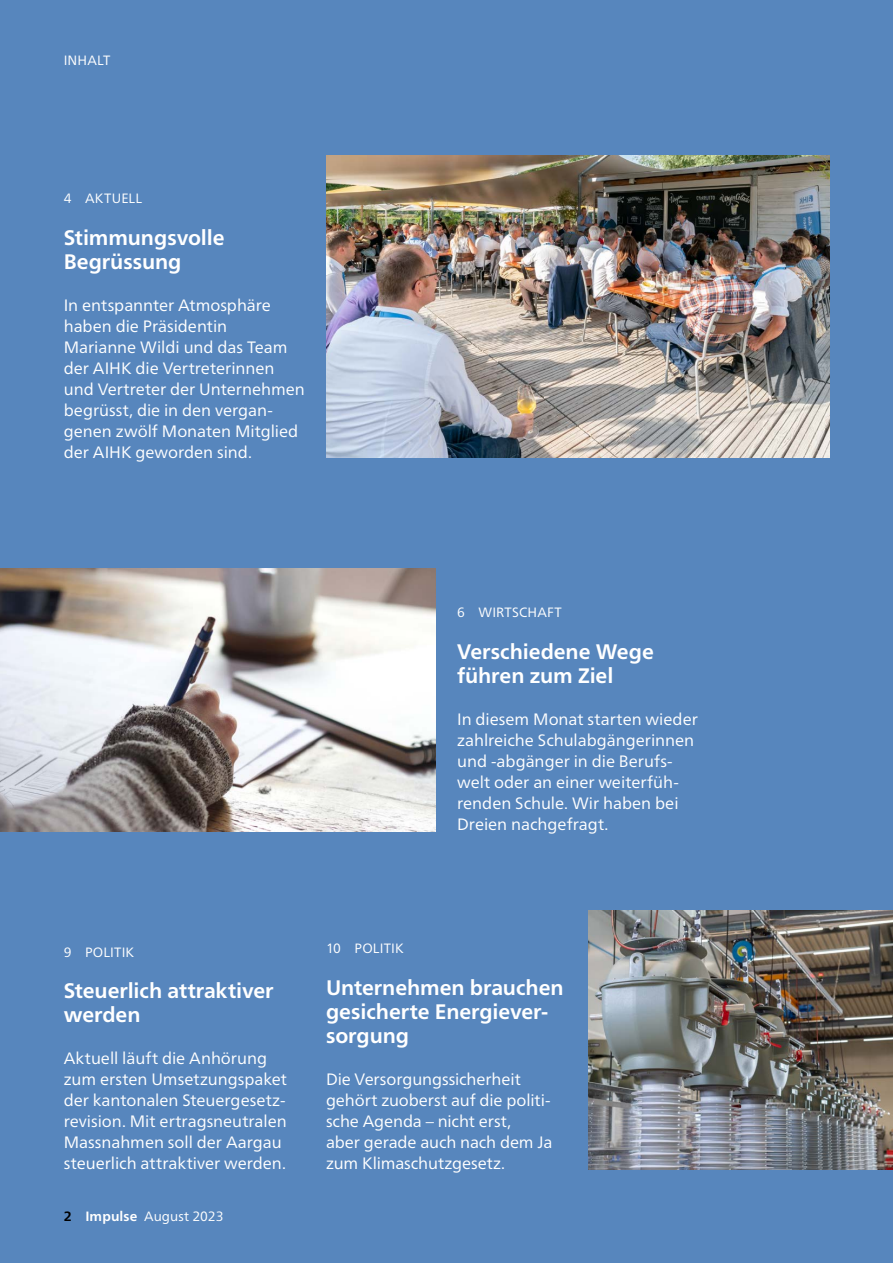
<style>
.page{position:relative;width:893px;height:1263px;background:#5786bd}
.page>*{position:absolute;margin:0;border:0;box-sizing:border-box;transform-origin:0 0}
.t1{font:700 21px/24px "Frutiger Neue LT Pro";letter-spacing:-.005em;color:#fff}
.t2{font:16.5px/21px "Frutiger Neue LT Pro";letter-spacing:-.005em;color:#fff}
.t3{font:13.5px "Frutiger Neue LT Pro";letter-spacing:.015em;color:#fff}
.s1{font-weight:700;color:#000}
.s2{font-weight:700}
</style>
<div class="page">
<img style="left:0;top:569px;width:436px;height:262px">
<img style="left:326px;top:155px;width:503px;height:303px">
<img style="left:588px;top:911px;width:305px;height:258px">
<p class="t3" style="left:64px;top:52px;width:48px">INHALT</p>
<p class="t3" style="left:64px;top:190px;width:80px">4 AKTUELL</p>
<p class="t1" style="left:64px;top:225px;width:162px">Stimmungsvolle<br>Begrüssung</p>
<p class="t2" style="left:64px;top:294px;width:242px">In entspannter Atmosphäre haben die Präsidentin<br>Marianne Wildi und das Team der AIHK die Vertreterinnen und Vertreter der Unternehmen begrüsst, die in den vergan&shy;genen zwölf Monaten Mitglied der AIHK geworden sind.</p>
<p class="t3" style="left:457px;top:604px;width:106px">6 WIRTSCHAFT</p>
<p class="t1" style="left:457px;top:639px;width:198px">Verschiedene Wege führen zum Ziel</p>
<p class="t2" style="left:457px;top:708px;width:242px">In diesem Monat starten wieder zahlreiche Schulabgängerinnen und -abgänger in die Berufs&shy;welt oder an einer weiterfüh&shy;renden Schule. Wir haben bei<br>Dreien nachgefragt.</p>
<p class="t3" style="left:64px;top:944px;width:72px">9 POLITIK</p>
<p class="t1" style="left:64px;top:979px;width:211px">Steuerlich attraktiver werden</p>
<p class="t2" style="left:64px;top:1048px;width:225px">Aktuell läuft die Anhörung zum ersten Umsetzungspaket der kantonalen Steuergesetz&shy;revision. Mit ertragsneutralen<br>Massnahmen soll der Aargau steuerlich attraktiver werden.</p>
<p class="t3" style="left:64px;top:1208px;width:161px"><span class="s1">2</span> <span class="s2">Impulse</span> August 2023</p>
<p class="t3" style="left:326px;top:940px;width:79px">10 POLITIK</p>
<p class="t1" style="left:326px;top:975px;width:239px">Unternehmen brauchen gesicherte Energiever&shy;sorgung</p>
<p class="t2" style="left:326px;top:1068px;width:228px">Die Versorgungssicherheit gehört zuoberst auf die politi&shy;sche Agenda – nicht erst,<br>aber gerade auch nach dem Ja zum Klimaschutzgesetz.</p>
</div>
